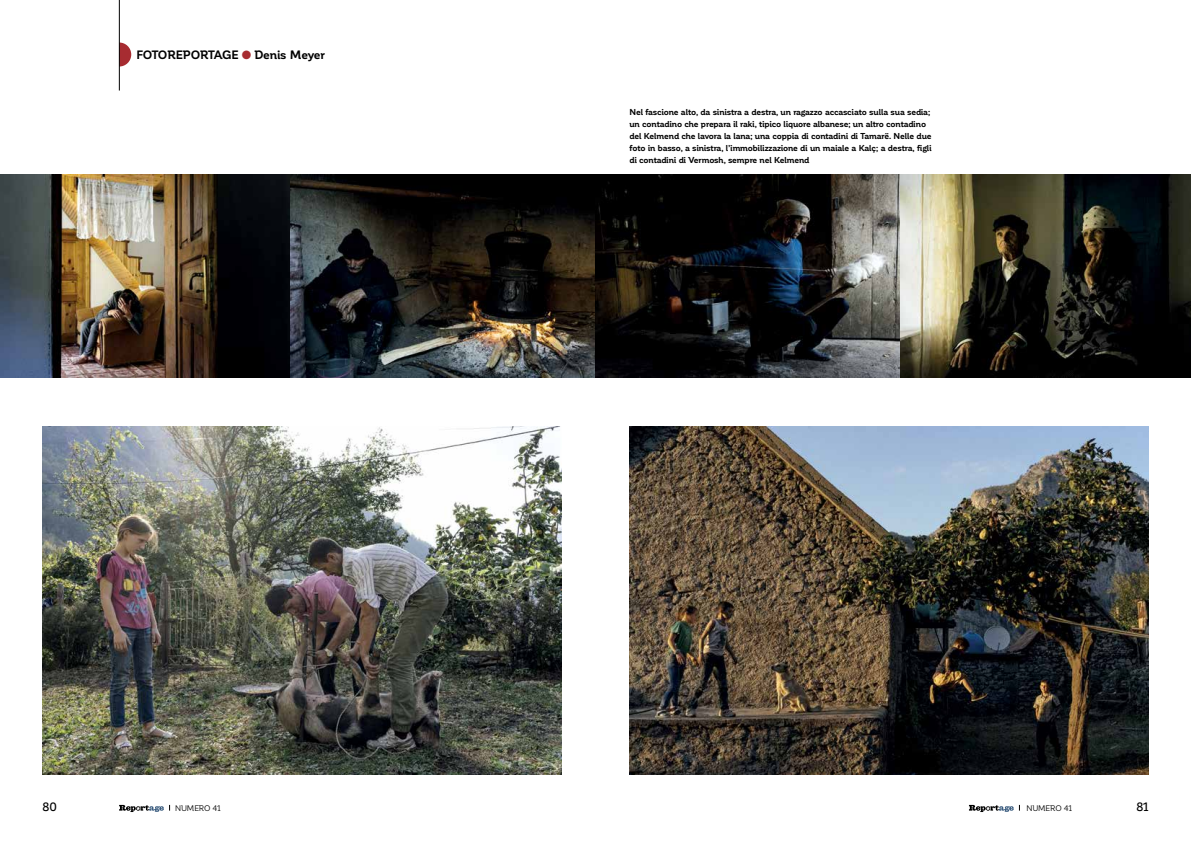
<style>
.page{position:relative;width:1191px;height:842px;background:#fff}
.page>*{position:absolute;margin:0;border:0;box-sizing:border-box;transform-origin:0 0}
.t1{font:700 12px "Corporative";letter-spacing:-.005em;color:#000}
.t2{font:500 12px "Corporative";color:#000}
.t3{font:700 8.5px/12px "Corporative";letter-spacing:-.025em;color:#000}
.t4{font:8px "Corporative";color:#000}
.s1{color:#a72c31}
</style>
<div class="page">
<svg style="left:119px;top:805px;width:51px;height:7px"></svg>
<svg style="left:969px;top:805px;width:44px;height:7px"></svg>
<svg style="left:120px;top:43px;width:11px;height:24px"></svg>
<hr style="left:119px;top:0;width:1px;height:91px;background:#000">
<img style="left:0;top:175px;width:1191px;height:203px">
<img style="left:629px;top:427px;width:519px;height:348px">
<img style="left:43px;top:427px;width:518px;height:348px">
<h1 class="t1" style="left:136px;top:49px;width:190px">fotoreportage <span class="s1">●</span> Denis Meyer</h1>
<p class="t3" style="left:629px;top:106px;width:303px">Nel fascione alto, da sinistra a destra, un ragazzo accasciato sulla sua sedia; un contadino che prepara il raki, tipico liquore albanese; un altro contadino del Kelmend che lavora la lana; una coppia di contadini di Tamarë. Nelle due foto in basso, a sinistra, l’immobilizzazione di un maiale a Kalç; a destra, figli di contadini di Vermosh, sempre nel Kelmend</p>
<h1 class="t2" style="left:43px;top:800px;width:16px">80</h1>
<p class="t4" style="left:175px;top:803px;width:47px">NUMERO 41</p>
<p class="t4" style="left:1026px;top:803px;width:47px">NUMERO 41</p>
<h1 class="t2" style="left:1136px;top:800px;width:14px">81</h1>
</div>
